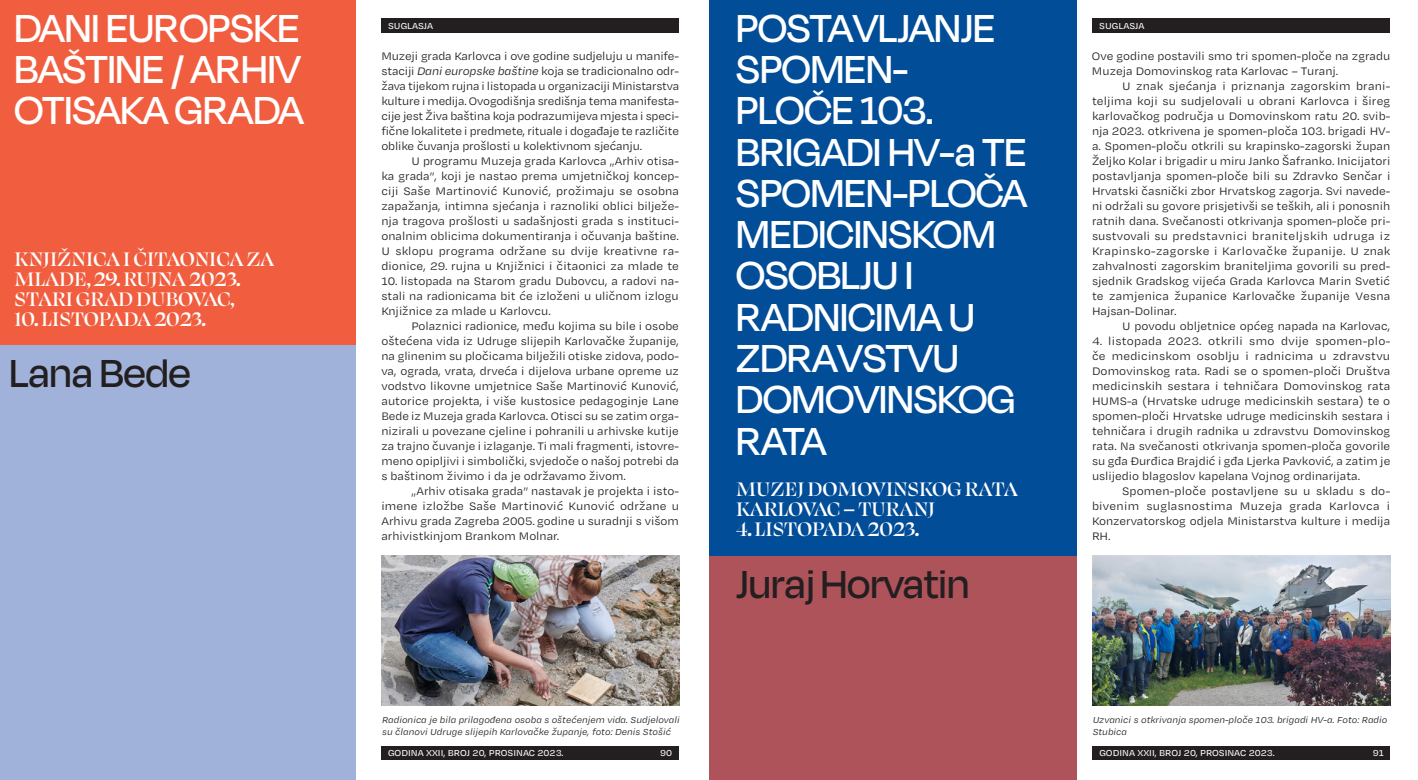
<style>
.page{position:relative;width:1418px;height:780px;background:#fff}
.page>*{position:absolute;margin:0;border:0;box-sizing:border-box;transform-origin:0 0}
.t1{font:500 45px/41.2px "Degular Display";color:#fff}
.t2{font:500 45px "Degular Display";letter-spacing:.005em;color:#231f20}
.t3{font:500 22.5px/20px "Swear Banner";color:#fff}
.t4{font:12.5px/15px "Degular Text";color:#231f20;text-align:justify}
.t5{font:italic 10px/12px "Degular Text";color:#231f20}
.t6{font:500 10px "Degular Text";color:#fff}
.s1{font-style:italic}
</style>
<div class="page">
<div style="left:381px;top:19px;width:298px;height:14px;background:#231f20"></div>
<div style="left:1092px;top:19px;width:298px;height:14px;background:#231f20"></div>
<div style="left:381px;top:746px;width:298px;height:13px;background:#231f20"></div>
<div style="left:1092px;top:746px;width:298px;height:13px;background:#231f20"></div>
<div style="left:709px;top:0;width:367px;height:556px;background:#014d98"></div>
<div style="left:709px;top:556px;width:367px;height:224px;background:#af535b"></div>
<div style="left:0;top:0;width:355px;height:345px;background:#f15e3f"></div>
<div style="left:0;top:345px;width:355px;height:435px;background:#a0b1da"></div>
<img style="left:1092px;top:555px;width:298px;height:150px">
<img style="left:381px;top:555px;width:298px;height:150px">
<h1 class="t1" style="left:15px;top:6px;width:290px;text-align:justify">DANI EUROPSKE BAŠTINE / ARHIV OTISAKA GRADA</h1>
<h2 class="t3" style="left:15px;top:248px;width:261px">KNJIŽNICA I ČITAONICA ZA<br>MLADE, 29. RUJNA 2023.<br>STARI GRAD DUBOVAC,</h2>
<h2 class="t3" style="left:15px;top:308px;width:193px">10. LISTOPADA 2023.</h2>
<h1 class="t2" style="left:9px;top:347px;width:183px">Lana Bede</h1>
<h1 class="t1" style="left:736px;top:6px;width:292px">POSTAVLJANJE<br>SPOMEN-<br>PLOČE 103.<br>BRIGADI HV-a TE<br>SPOMEN-PLOČA<br>MEDICINSKOM<br>OSOBLJU I<br>RADNICIMA U<br>ZDRAVSTVU<br>DOMOVINSKOG<br>RATA</h1>
<p class="t6" style="left:388px;top:20px;width:47px">SUGLASJA</p>
<p class="t6" style="left:1099px;top:20px;width:47px">SUGLASJA</p>
<p class="t4" style="left:1091px;top:48px;width:300px">Ove godine postavili smo tri spomen-ploče na zgradu<br>Muzeja Domovinskog rata Karlovac – Turanj.</p>
<p class="t4" style="left:1091px;top:78px;width:300px;text-indent:30px">U znak sjećanja i priznanja zagorskim brani&shy;teljima koji su sudjelovali u obrani Karlovca i šireg karlovačkog područja u Domovinskom ratu 20. svib&shy;nja 2023. otkrivena je spomen-ploča 103. brigadi HV&shy;a. Spomen-ploču otkrili su krapinsko-zagorski župan Željko Kolar i brigadir u miru Janko Šafranko. Inicijatori postavljanja spomen-ploče bili su Zdravko Senčar i Hrvatski časnički zbor Hrvatskog zagorja. Svi navede&shy;ni održali su govore prisjetivši se teških, ali i ponosnih ratnih dana. Svečanosti otkrivanja spomen-ploče pri&shy;sustvovali su predstavnici braniteljskih udruga iz Krapinsko-zagorske i Karlovačke županije. U znak zahvalnosti zagorskim braniteljima govorili su pred&shy;sjednik Gradskog vijeća Grada Karlovca Marin Svetić te zamjenica županice Karlovačke županije Vesna Hajsan-Dolinar.</p>
<p class="t4" style="left:1121px;top:318px;width:270px">U povodu obljetnice općeg napada na Karlovac,</p>
<p class="t4" style="left:1091px;top:333px;width:300px">4. listopada 2023. otkrili smo dvije spomen-plo&shy;če medicinskom osoblju i radnicima u zdravstvu Domovinskog rata. Radi se o spomen-ploči Društva medicinskih sestara i tehničara Domovinskog rata HUMS-a (Hrvatske udruge medicinskih sestara) te o spomen-ploči Hrvatske udruge medicinskih sestara i tehničara i drugih radnika u zdravstvu Domovinskog rata. Na svečanosti otkrivanja spomen-ploča govorile su gđa Đurđica Brajdić i gđa Ljerka Pavković, a zatim je uslijedio blagoslov kapelana Vojnog ordinarijata.</p>
<p class="t4" style="left:1091px;top:483px;width:300px;text-indent:30px">Spomen-ploče postavljene su u skladu s do&shy;bivenim suglasnostima Muzeja grada Karlovca i Konzervatorskog odjela Ministarstva kulture i medija RH.</p>
<p class="t4" style="left:381px;top:48px;width:299px">Muzeji grada Karlovca i ove godine sudjeluju u manife&shy;staciji <span class="s1">Dani europske baštine</span> koja se tradicionalno odr&shy;žava tijekom rujna i listopada u organizaciji Ministarstva kulture i medija. Ovogodišnja središnja tema manifesta&shy;cije jest Živa baština koja podrazumijeva mjesta i speci&shy;fične lokalitete i predmete, rituale i događaje te različite oblike čuvanja prošlosti u kolektivnom sjećanju.</p>
<p class="t4" style="left:381px;top:153px;width:299px;text-indent:30px">U programu Muzeja grada Karlovca „Arhiv otisa&shy;ka grada”, koji je nastao prema umjetničkoj koncep&shy;ciji Saše Martinović Kunović, prožimaju se osobna zapažanja, intimna sjećanja i raznoliki oblici bilježe&shy;nja tragova prošlosti u sadašnjosti grada s instituci&shy;onalnim oblicima dokumentiranja i očuvanja baštine.<br>U sklopu programa održane su dvije kreativne ra&shy;dionice, 29. rujna u Knjižnici i čitaonici za mlade te</p>
<p class="t4" style="left:381px;top:273px;width:299px">10. listopada na Starom gradu Dubovcu, a radovi na&shy;stali na radionicama bit će izloženi u uličnom izlogu Knjižnice za mlade u Karlovcu.</p>
<p class="t4" style="left:381px;top:318px;width:299px;text-indent:30px">Polaznici radionice, među kojima su bile i osobe oštećena vida iz Udruge slijepih Karlovačke županije, na glinenim su pločicama bilježili otiske zidova, podo&shy;va, ograda, vrata, drveća i dijelova urbane opreme uz vodstvo likovne umjetnice Saše Martinović Kunović, autorice projekta, i više kustosice pedagoginje Lane Bede iz Muzeja grada Karlovca. Otisci su se zatim orga&shy;nizirali u povezane cjeline i pohranili u arhivske kutije za trajno čuvanje i izlaganje. Ti mali fragmenti, istovre&shy;meno opipljivi i simbolički, svjedoče o našoj potrebi da s baštinom živimo i da je održavamo živom.</p>
<p class="t4" style="left:381px;top:483px;width:299px;text-indent:30px">„Arhiv otisaka grada” nastavak je projekta i isto&shy;imene izložbe Saše Martinović Kunović održane u Arhivu grada Zagreba 2005. godine u suradnji s višom arhivistkinjom Brankom Molnar.</p>
<h2 class="t3" style="left:736px;top:477px;width:283px">MUZEJ DOMOVINSKOG RATA<br>KARLOVAC – TURANJ</h2>
<h2 class="t3" style="left:736px;top:517px;width:184px">4. LISTOPADA 2023.</h2>
<p class="t5" style="left:382px;top:713px;width:299px">Radionica je bila prilagođena osoba s oštećenjem vida. Sudjelovali su članovi Udruge slijepih Karlovačke županje, foto: Denis Stošić</p>
<h1 class="t2" style="left:736px;top:558px;width:234px">Juraj Horvatin</h1>
<p class="t5" style="left:1092px;top:713px;width:296px">Uzvanici s otkrivanja spomen-ploče 103. brigadi HV-a. Foto: Radio<br>Stubica</p>
<p class="t6" style="left:388px;top:746px;width:177px">GODINA XXII, BROJ 20, PROSINAC 2023.</p>
<p class="t6" style="left:660px;top:746px;width:14px">90</p>
<p class="t6" style="left:1099px;top:746px;width:177px">GODINA XXII, BROJ 20, PROSINAC 2023.</p>
<p class="t6" style="left:1372px;top:746px;width:13px">91</p>
</div>
